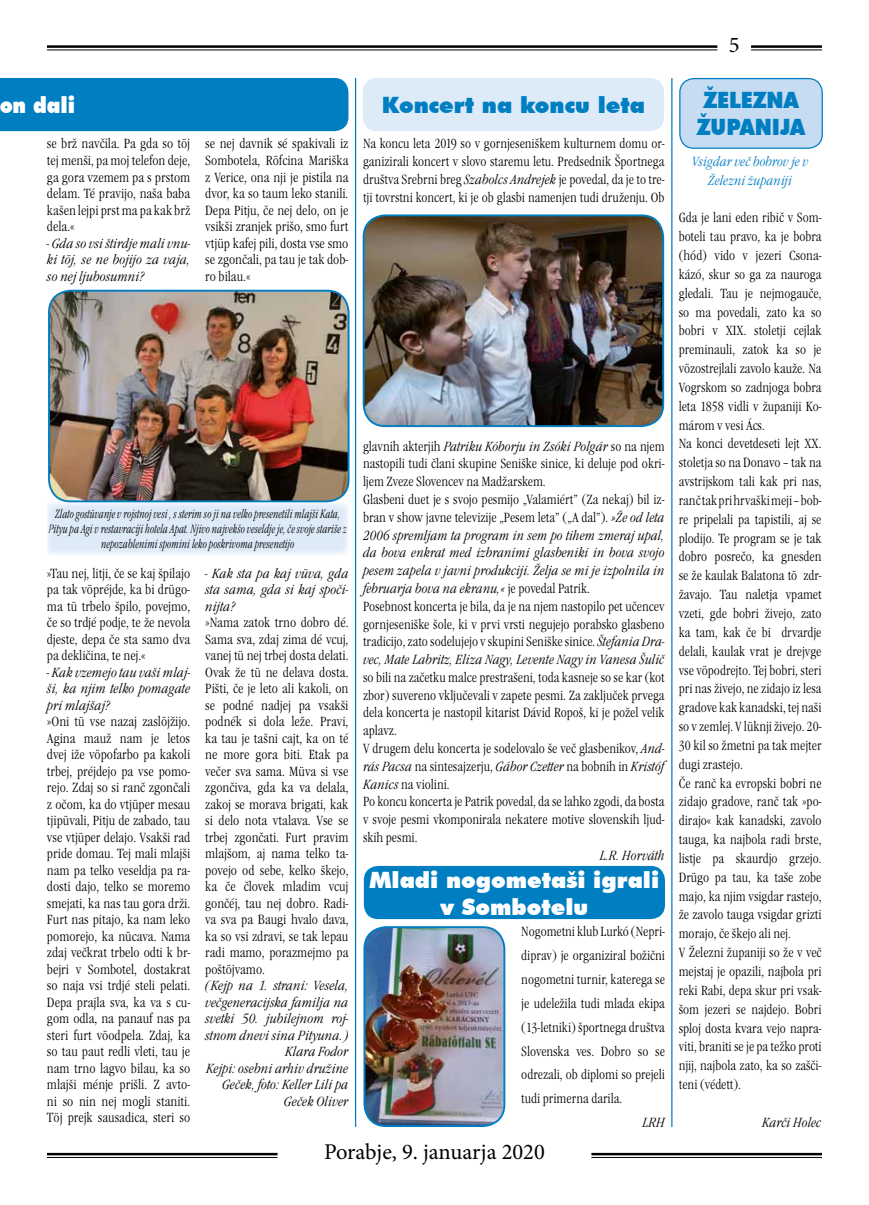
<style>
.page{position:relative;width:869px;height:1205px;background:#fff}
.page>*{position:absolute;margin:0;border:0;box-sizing:border-box;transform-origin:0 0}
.t1{font:900 22.5px/27px "Futura BT";color:#fff;text-align:center}
.t2{font:22.5px "Minion Pro";color:#000}
.t3{font:900 22.5px "Futura BT";color:#007ec2}
.t4{font:900 22.5px/27px "Futura BT";color:#007ec2;scale:.9 1}
.t5{font:900 22.5px "Futura BT";color:#fff;scale:.9 1}
.t6{font:13.75px/16.5px "Garamond Itc TEE Ligh Cond";color:#000;text-align:justify}
.t7{font:13.75px/16.5px "Garamond Itc TEE Ligh Cond Ital";color:#000;text-align:justify}
.t8{font:13.75px/18.9px "Garamond Itc TEE Ligh Cond Ital";color:#007ec2;text-align:center}
.t9{font:12.5px/15px "Garamond Itc TEE Ligh Cond Ital";color:#000;text-align:center;scale:.8 1}
.s1{font-family:"Garamond Itc TEE Ligh Cond Ital"}
.s2{font-family:"Garamond Itc TEE Ligh Cond"}
</style>
<div class="page">
<hr style="left:750px;top:45px;width:71px;height:3px;background:#000">
<hr style="left:750px;top:50px;width:71px;height:1px;background:#000">
<hr style="left:47px;top:45px;width:670px;height:3px;background:#000">
<hr style="left:47px;top:50px;width:670px;height:1px;background:#000">
<hr style="left:47px;top:1153px;width:230px;height:2px;background:#000">
<hr style="left:47px;top:1157px;width:230px;height:1px;background:#000">
<hr style="left:591px;top:1153px;width:230px;height:2px;background:#000">
<hr style="left:591px;top:1157px;width:230px;height:1px;background:#000">
<div style="left:679px;top:79px;width:142px;height:69px;background:#c6dcf2;border-radius:14px"></div>
<div style="left:679px;top:78px;width:143px;height:71px;border:1px solid #007ec2;border-radius:14px"></div>
<hr style="left:671px;top:78px;width:1px;height:1049px;background:#007ec2">
<div style="left:362px;top:78px;width:301px;height:53px;background:#ddeaf8;border-radius:14px"></div>
<div style="left:0;top:78px;width:348px;height:53px;background:#007ec2"></div>
<img style="left:49px;top:291px;width:299px;height:210px">
<div style="left:48px;top:290px;width:301px;height:212px;border:2px solid #007ec2;border-radius:22px"></div>
<div style="left:47px;top:502px;width:301px;height:53px;background:#ddeaf8"></div>
<img style="left:365px;top:215px;width:298px;height:211px">
<div style="left:362px;top:214px;width:301px;height:213px;border:2px solid #007ec2;border-radius:22px"></div>
<div style="left:363px;top:866px;width:301px;height:53px;background:#007ec2;border-radius:14px"></div>
<img style="left:365px;top:927px;width:139px;height:199px">
<div style="left:363px;top:926px;width:142px;height:201px;border:2px solid #007ec2;border-radius:22px"></div>
<hr style="left:355px;top:78px;width:1px;height:1049px;background:#007ec2">
<h1 class="t2" style="left:728px;top:30px;width:12px">5</h1>
<h1 class="t5" style="left:-1px;top:91px;width:86px">on dali</h1>
<h1 class="t3" style="left:381px;top:91px;width:264px">Koncert na koncu leta</h1>
<p class="t6" style="left:47px;top:136px;width:145px">se brž navčila. Pa gda so töj tej menši, pa moj telefon deje, ga gora vzemem pa s prstom delam. Té pravijo, naša baba kašen lejpi prst ma pa kak brž dela.«</p>
<p class="t7" style="left:47px;top:235px;width:145px">- Gda so vsi štirdje mali vnu&shy;ki töj, se ne bojijo za vaja, so nej ljubosumni?</p>
<p class="t6" style="left:205px;top:136px;width:145px">se nej davnik sé spakivali iz Sombotela, Röfcina Mariška z Verice, ona nji je pistila na dvor, ka so taum leko stanili.<br>Depa Pitju, če nej delo, on je vsikši zranjek prišo, smo furt vtjüp kafej pili, dosta vse smo se zgončali, pa tau je tak dob&shy;ro bilau.«</p>
<p class="t6" style="left:363px;top:135px;width:303px;line-height:17.8px">Na koncu leta 2019 so v gornjeseniškem kulturnem domu or&shy;ganizirali koncert v slovo staremu letu. Predsednik Športnega društva Srebrni breg <span class="s1">Szabolcs Andrejek</span> je povedal, da je to tre&shy;tji tovrstni koncert, ki je ob glasbi namenjen tudi druženju. Ob</p>
<p class="t9" style="left:48px;top:507px;width:375px">Zlato gostüvanje v rojstnoj vesi , s sterim so ji na velko presenetili mlajši Kata,<br>Pityu pa Agi v restavraciji hotela Apat. Njivo najvekšo veseldje je, če svoje stariše z nepozablenimi spomini leko poskrivoma presenetijo</p>
<p class="t6" style="left:47px;top:565px;width:145px">»Tau nej, litji, če se kaj špilajo pa tak vöpréjde, ka bi drügo&shy;ma tü trbelo špilo, povejmo, če so trdjé podje, te že nevola djeste, depa če sta samo dva pa dekličina, te nej.«</p>
<p class="t7" style="left:47px;top:664px;width:145px">- Kak vzemejo tau vaši mlaj&shy;ši, ka njim telko pomagate pri mlajšaj?</p>
<p class="t6" style="left:47px;top:713px;width:145px">»Oni tü vse nazaj zaslöjžijo.<br>Agina mauž nam je letos dvej iže vöpofarbo pa kakoli trbej, préjdejo pa vse pomo&shy;rejo. Zdaj so si ranč zgončali z očom, ka do vtjüper mesau tjipüvali, Pitju de zabado, tau vse vtjüper delajo. Vsakši rad pride domau. Tej mali mlajši nam pa telko veseldja pa ra&shy;dosti dajo, telko se moremo smejati, ka nas tau gora drži.<br>Furt nas pitajo, ka nam leko pomorejo, ka nücava. Nama zdaj večkrat trbelo odti k br&shy;bejri v Sombotel, dostakrat so naja vsi trdjé steli pelati.<br>Depa prajla sva, ka va s cu&shy;gom odla, na panauf nas pa steri furt vöodpela. Zdaj, ka so tau paut redli vleti, tau je nam trno lagvo bilau, ka so mlajši ménje prišli. Z avto&shy;ni so nin nej mogli staniti.<br>Töj prejk sausadica, steri so</p>
<p class="t7" style="left:205px;top:565px;width:145px">- Kak sta pa kaj vüva, gda sta sama, gda si kaj spoči&shy;nijta?</p>
<p class="t6" style="left:205px;top:614px;width:145px">»Nama zatok trno dobro dé.<br>Sama sva, zdaj zima dé vcuj, vanej tü nej trbej dosta delati.<br>Ovak že tü ne delava dosta.<br>Pišti, če je leto ali kakoli, on se podné nadjej pa vsakši podnék si dola leže. Pravi, ka tau je tašni cajt, ka on té ne more gora biti. Etak pa večer sva sama. Müva si vse zgončiva, gda ka va delala, zakoj se morava brigati, kak si delo nota vtalava. Vse se trbej zgončati. Furt pravim mlajšom, aj nama telko ta&shy;povejo od sebe, kelko škejo, ka če človek mladim vcuj gončéj, tau nej dobro. Radi&shy;va sva pa Baugi hvalo dava, ka so vsi zdravi, se tak lepau radi mamo, porazmejmo pa poštöjvamo.</p>
<p class="t7" style="left:205px;top:978px;width:145px;text-align:right">(Kejp na 1. strani: Vesela, večgeneracijska familja na svetki 50. jubilejnom roj&shy;stnom dnevi sina Pityuna.)<br>Klara Fodor<br>Kejpi: osebni arhiv družine<br>Geček, foto: Keller Lili pa<br>Geček Oliver</p>
<p class="t7" style="left:363px;top:438px;width:303px"><span class="s2">glavnih akterjih</span> Patriku Kóborju in Zsóki Polgár <span class="s2">so na njem</span></p>
<p class="t6" style="left:363px;top:455px;width:303px;line-height:17.8px;text-align:left">nastopili tudi člani skupine Seniške sinice, ki deluje pod okri&shy;ljem Zveze Slovencev na Madžarskem.<br>Glasbeni duet je s svojo pesmijo „Valamiért” (Za nekaj) bil iz&shy;bran v show javne televizije „Pesem leta” („A dal”). <span class="s1">»Že od leta</span></p>
<p class="t7" style="left:363px;top:526px;width:303px;line-height:17.8px">2006 spremljam ta program in sem po tihem zmeraj upal, da bova enkrat med izbranimi glasbeniki in bova svojo pesem zapela v javni produkciji. Želja se mi je izpolnila in februarja bova na ekranu,« <span class="s2">je povedal Patrik.</span></p>
<p class="t6" style="left:363px;top:597px;width:303px;line-height:17.8px">Posebnost koncerta je bila, da je na njem nastopilo pet učencev gornjeseniške šole, ki v prvi vrsti negujejo porabsko glasbeno tradicijo, zato sodelujejo v skupini Seniške sinice. <span class="s1">Štefania Dra-</span></p>
<p class="t7" style="left:363px;top:652px;width:303px">vec, Mate Labritz, Eliza Nagy, Levente Nagy in Vanesa Šulič</p>
<p class="t6" style="left:363px;top:668px;width:303px;line-height:17.8px;text-align:left">so bili na začetku malce prestrašeni, toda kasneje so se kar (kot zbor) suvereno vključevali v zapete pesmi. Za zaključek prvega dela koncerta je nastopil kitarist Dávid Ropoš, ki je požel velik aplavz.<br>V drugem delu koncerta je sodelovalo še več glasbenikov, <span class="s1">And-</span></p>
<p class="t7" style="left:363px;top:758px;width:305px">rás Pacsa <span class="s2">na sintesajzerju,</span> Gábor Czetter <span class="s2">na bobnih in</span> Kristóf</p>
<p class="t6" style="left:363px;top:775px;width:303px;line-height:17.8px;text-align:left"><span class="s1">Kanics</span> na violini.<br>Po koncu koncerta je Patrik povedal, da se lahko zgodi, da bosta v svoje pesmi vkomponirala nekatere motive slovenskih ljud&shy;skih pesmi.</p>
<p class="t7" style="left:599px;top:847px;width:66px">L.R. Horváth</p>
<h1 class="t1" style="left:369px;top:866px;width:291px">Mladi nogometaši igrali v Sombotelu</h1>
<p class="t6" style="left:521px;top:920px;width:145px;line-height:23.9px">Nogometni klub Lurkó (Nepri&shy;diprav) je organiziral božični nogometni turnir, katerega se je udeležila tudi mlada ekipa (13-letniki) športnega društva Slovenska ves. Dobro so se odrezali, ob diplomi so prejeli tudi primerna darila.</p>
<p class="t7" style="left:642px;top:1114px;width:24px">LRH</p>
<h1 class="t2" style="left:324px;top:1137px;width:222px">Porabje, 9. januarja 2020</h1>
<h1 class="t4" style="left:696px;top:87px;width:122px">ŽELEZNA<br>ŽUPANIJA</h1>
<p class="t8" style="left:691px;top:152px;width:118px">Vsigdar več bobrov je v<br>Železni županiji</p>
<p class="t6" style="left:678px;top:208px;width:144px;line-height:18.9px;text-align:left">Gda je lani eden ribič v Som&shy;boteli tau pravo, ka je bobra (hód) vido v jezeri Csona&shy;kázó, skur so ga za nauroga gledali. Tau je nejmogauče, so ma povedali, zato ka so bobri v XIX. stoletji cejlak preminauli, zatok ka so je vözostrejlali zavolo kauže. Na<br>Vogrskom so zadnjoga bobra leta 1858 vidli v županiji Ko&shy;márom v vesi Ács.<br>Na konci devetdeseti lejt XX. stoletja so na Donavo – tak na avstrijskom tali kak pri nas, ranč tak pri hrvaški meji – bob&shy;re pripelali pa tapistili, aj se plodijo. Te program se je tak dobro posrečo, ka gnesden se že kaulak Balatona tö zdr&shy;žavajo. Tau naletja vpamet vzeti, gde bobri živejo, zato ka tam, kak če bi drvardje delali, kaulak vrat je drejvge vse vöpodrejto. Tej bobri, steri pri nas živejo, ne zidajo iz lesa gradove kak kanadski, tej naši so v zemlej. V lüknji živejo. 20-<br>30 kil so žmetni pa tak mejter dugi zrastejo.<br>Če ranč ka evropski bobri ne zidajo gradove, ranč tak »po&shy;dirajo« kak kanadski, zavolo tauga, ka najbola radi brste, listje pa skaurdjo grzejo.<br>Drügo pa tau, ka taše zobe majo, ka njim vsigdar rastejo, že zavolo tauga vsigdar grizti morajo, če škejo ali nej.<br>V Železni županiji so že v več mejstaj je opazili, najbola pri reki Rabi, depa skur pri vsak&shy;šom jezeri se najdejo. Bobri sploj dosta kvara vejo napra&shy;viti, braniti se je pa težko proti njij, najbola zato, ka so zašči&shy;teni (védett).</p>
<p class="t7" style="left:761px;top:1114px;width:61px">Karči Holec</p>
</div>
